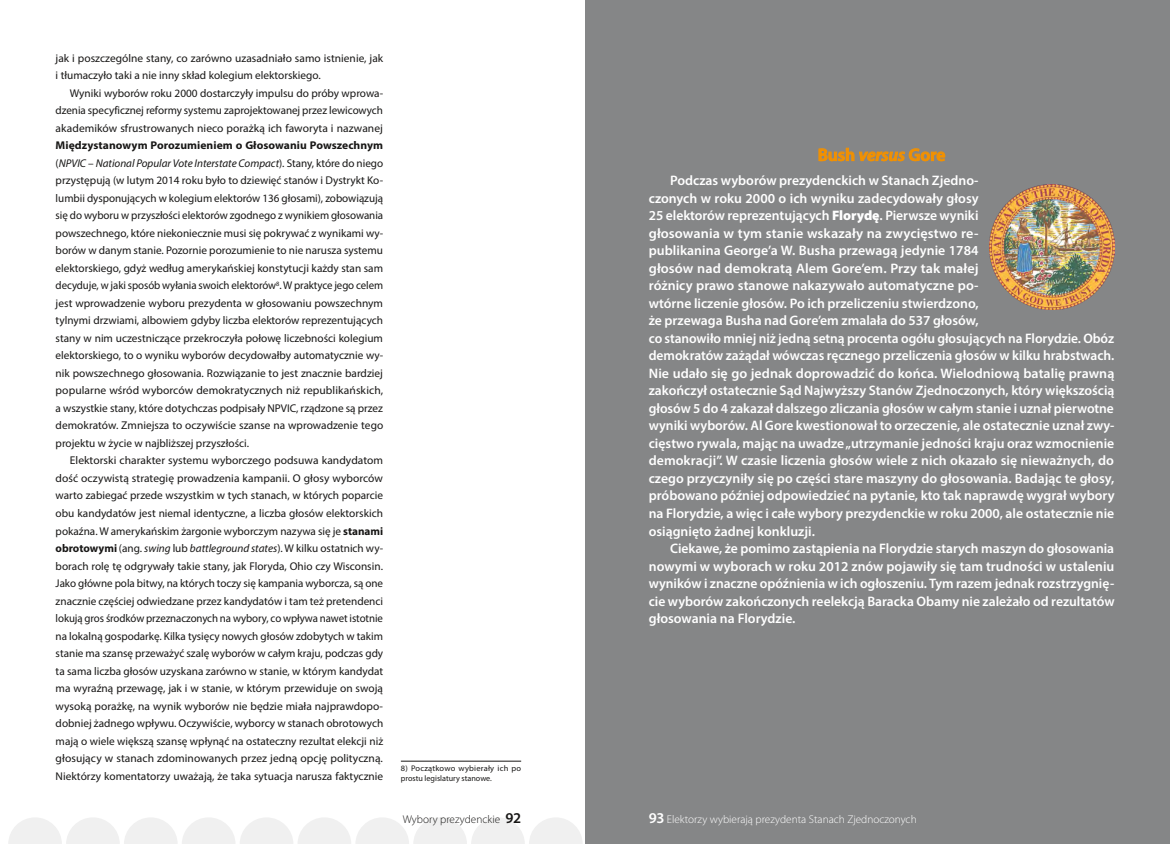
<style>
.page{position:relative;width:1170px;height:844px;background:#fff}
.page>*{position:absolute;margin:0;border:0;box-sizing:border-box;transform-origin:0 0}
.t1{font:600 17.5px "Myriad Pro";color:#f39100}
.t2{font:600 13.75px/17.5px "Myriad Pro";color:#fff}
.t3{font:11.25px/17.5px "Myriad Pro";color:#181716;text-align:justify}
.t4{font:300 11.25px "Myriad Pro";color:#fff}
.t5{font:300 11.25px "Myriad Pro";color:#181716}
.t6{font:8.12px/9.9px "Myriad Pro";color:#181716;scale:1.04 1}
.s1{font-weight:700}
.s2{font-style:italic}
.s3{font-weight:600;font-size:15px}
.s4{font-weight:900}
</style>
<div class="page">
<div style="left:585px;top:0;width:584px;height:843px;background:#858687"></div>
<svg style="left:8px;top:818px;width:574px;height:25px"></svg>
<svg style="left:818px;top:147px;width:127px;height:14px"></svg>
<img style="left:989px;top:185px;width:125px;height:125px">
<hr style="left:401px;top:760px;width:120px;height:1px;background:#181716">
<p class="t3" style="left:56px;top:49px;width:329px">jak i poszczególne stany, co zarówno uzasadniało samo istnienie, jak i tłumaczyło taki a nie inny skład kolegium elektorskiego.</p>
<p class="t3" style="left:56px;top:84px;width:329px;text-indent:14px">Wyniki wyborów roku 2000 dostarczyły impulsu do próby wprowa&shy;dzenia specyficznej reformy systemu zaprojektowanej przez lewicowych akademików sfrustrowanych nieco porażką ich faworyta i nazwanej</p>
<p class="t3" style="left:56px;top:136px;width:329px"><span class="s1">Międzystanowym Porozumieniem o Głosowaniu Powszechnym </span>(<span class="s2">NPVIC</span> – <span class="s2">National Popular Vote Interstate Compact</span>). Stany, które do niego przystępują (w lutym 2014 roku było to dziewięć stanów i Dystrykt Ko&shy;lumbii dysponujących w kolegium elektorów 136 głosami), zobowiązują się do wyboru w przyszłości elektorów zgodnego z wynikiem głosowania powszechnego, które niekoniecznie musi się pokrywać z wynikami wy&shy;borów w danym stanie. Pozornie porozumienie to nie narusza systemu elektorskiego, gdyż według amerykańskiej konstytucji każdy stan sam decyduje, w jaki sposób wyłania swoich elektorów<sup>8</sup>. W praktyce jego celem jest wprowadzenie wyboru prezydenta w głosowaniu powszechnym tylnymi drzwiami, albowiem gdyby liczba elektorów reprezentujących stany w nim uczestniczące przekroczyła połowę liczebności kolegium elektorskiego, to o wyniku wyborów decydowałby automatycznie wy&shy;nik powszechnego głosowania. Rozwiązanie to jest znacznie bardziej popularne wśród wyborców demokratycznych niż republikańskich, a wszystkie stany, które dotychczas podpisały NPVIC, rządzone są przez demokratów. Zmniejsza to oczywiście szanse na wprowadzenie tego projektu w życie w najbliższej przyszłości.</p>
<p class="t3" style="left:56px;top:451px;width:329px;text-indent:14px">Elektorski charakter systemu wyborczego podsuwa kandydatom dość oczywistą strategię prowadzenia kampanii. O głosy wyborców warto zabiegać przede wszystkim w tych stanach, w których poparcie obu kandydatów jest niemal identyczne, a liczba głosów elektorskich pokaźna. W amerykańskim żargonie wyborczym nazywa się je <span class="s1">stanami obrotowymi</span> (ang. <span class="s2">swing</span> lub <span class="s2">battleground states</span>). W kilku ostatnich wy&shy;borach rolę tę odgrywały takie stany, jak Floryda, Ohio czy Wisconsin.<br>Jako główne pola bitwy, na których toczy się kampania wyborcza, są one znacznie częściej odwiedzane przez kandydatów i tam też pretendenci lokują gros środków przeznaczonych na wybory, co wpływa nawet istotnie na lokalną gospodarkę. Kilka tysięcy nowych głosów zdobytych w takim stanie ma szansę przeważyć szalę wyborów w całym kraju, podczas gdy ta sama liczba głosów uzyskana zarówno w stanie, w którym kandydat ma wyraźną przewagę, jak i w stanie, w którym przewiduje on swoją wysoką porażkę, na wynik wyborów nie będzie miała najprawdopo&shy;dobniej żadnego wpływu. Oczywiście, wyborcy w stanach obrotowych mają o wiele większą szansę wpłynąć na ostateczny rezultat elekcji niż głosujący w stanach zdominowanych przez jedną opcję polityczną.<br>Niektórzy komentatorzy uważają, że taka sytuacja narusza faktycznie</p>
<p class="t6" style="left:401px;top:762px;width:117px">8) Początkowo wybierały ich po prostu legislatury stanowe.</p>
<p class="t5" style="left:402px;top:812px;width:120px">Wybory prezydenckie <span class="s3">92</span></p>
<h1 class="t1" style="left:817px;top:143px;width:129px">Bush <span class="s2">versus</span> Gore</h1>
<p class="t2" style="left:648px;top:171px;width:467px;text-indent:21px">Podczas wyborów prezydenckich w Stanach Zjedno-<br>czonych w roku 2000 o ich wyniku zadecydowały głosy<br>25 elektorów reprezentujących <span class="s4">Florydę</span>. Pierwsze wyniki<br>głosowania w tym stanie wskazały na zwycięstwo re-<br>publikanina George’a W. Busha przewagą jedynie 1784<br>głosów nad demokratą Alem Gore’em. Przy tak małej<br>różnicy prawo stanowe nakazywało automatyczne po-<br>wtórne liczenie głosów. Po ich przeliczeniu stwierdzono,<br>że przewaga Busha nad Gore’em zmalała do 537 głosów,<br>co stanowiło mniej niż jedną setną procenta ogółu głosujących na Florydzie. Obóz demokratów zażądał wówczas ręcznego przeliczenia głosów w kilku hrabstwach.<br>Nie udało się go jednak doprowadzić do końca. Wielodniową batalię prawną zakończył ostatecznie Sąd Najwyższy Stanów Zjednoczonych, który większością głosów 5 do 4 zakazał dalszego zliczania głosów w całym stanie i uznał pierwotne wyniki wyborów. Al Gore kwestionował to orzeczenie, ale ostatecznie uznał zwy&shy;cięstwo rywala, mając na uwadze „utrzymanie jedności kraju oraz wzmocnienie demokracji”. W czasie liczenia głosów wiele z nich okazało się nieważnych, do czego przyczyniły się po części stare maszyny do głosowania. Badając te głosy, próbowano później odpowiedzieć na pytanie, kto tak naprawdę wygrał wybory na Florydzie, a więc i całe wybory prezydenckie w roku 2000, ale ostatecznie nie osiągnięto żadnej konkluzji.</p>
<p class="t2" style="left:648px;top:539px;width:467px;text-align:justify;text-indent:21px">Ciekawe, że pomimo zastąpienia na Florydzie starych maszyn do głosowania nowymi w wyborach w roku 2012 znów pojawiły się tam trudności w ustaleniu wyników i znaczne opóźnienia w ich ogłoszeniu. Tym razem jednak rozstrzygnię&shy;cie wyborów zakończonych reelekcją Baracka Obamy nie zależało od rezultatów głosowania na Florydzie.</p>
<p class="t4" style="left:648px;top:812px;width:269px"><span class="s3">93</span> Elektorzy wybierają prezydenta Stanach Zjednoczonych</p>
</div>
